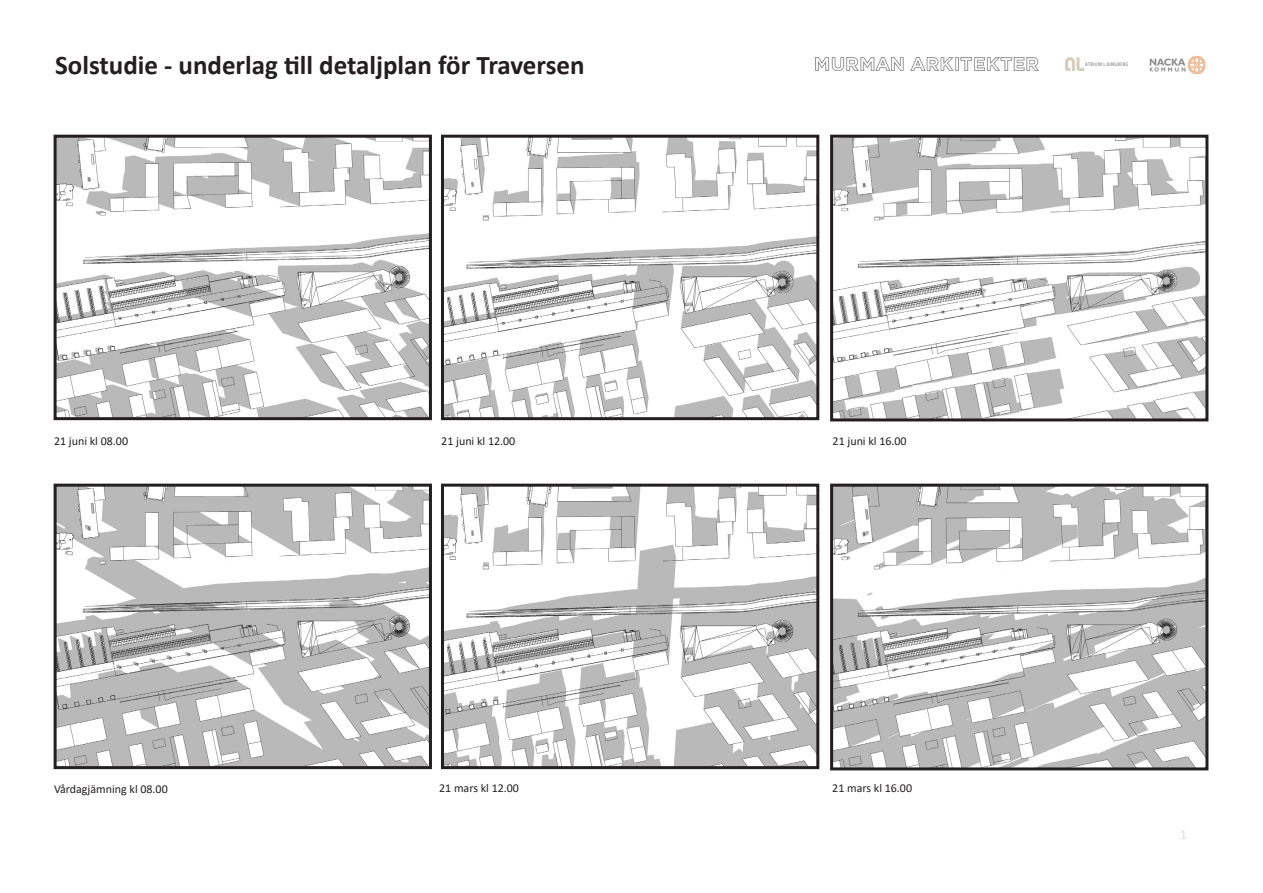
<style>
.page{position:relative;width:1263px;height:893px;background:#fff}
.page>*{position:absolute;margin:0;border:0;box-sizing:border-box;transform-origin:0 0}
.Huvudrubrik{font:700 27px "Calibri";color:#231f20}
.t1{font:13.5px "Calibri";color:#dcdcdc}
.Bildtext{font:12px "Calibri";color:#231f20}
</style>
<div class="page">
<img style="left:1149px;top:56px;width:57px;height:19px">
<img style="left:816px;top:58px;width:222px;height:13px">
<img style="left:1066px;top:58px;width:62px;height:13px">
<img style="left:445px;top:139px;width:370px;height:277px">
<div style="left:441px;top:135px;width:378px;height:285px;border:3px solid #231f20"></div>
<img style="left:445px;top:488px;width:370px;height:277px">
<div style="left:441px;top:484px;width:378px;height:285px;border:3px solid #231f20"></div>
<img style="left:58px;top:139px;width:370px;height:277px">
<div style="left:54px;top:135px;width:378px;height:285px;border:3px solid #231f20"></div>
<img style="left:58px;top:488px;width:370px;height:277px">
<div style="left:54px;top:484px;width:378px;height:285px;border:3px solid #231f20"></div>
<img style="left:834px;top:139px;width:370px;height:278px">
<div style="left:830px;top:135px;width:378px;height:286px;border:3px solid #231f20"></div>
<img style="left:834px;top:488px;width:370px;height:278px">
<div style="left:830px;top:484px;width:378px;height:286px;border:3px solid #231f20"></div>
<p class="Huvudrubrik" style="left:55px;top:46px;width:531px">Solstudie - underlag till detaljplan för Traversen</p>
<p class="Bildtext" style="left:54px;top:433px;width:76px">21 juni kl 08.00</p>
<p class="Bildtext" style="left:441px;top:433px;width:76px">21 juni kl 12.00</p>
<p class="Bildtext" style="left:833px;top:433px;width:76px">21 juni kl 16.00</p>
<p class="Bildtext" style="left:54px;top:780px;width:115px">Vårdagjämning kl 08.00</p>
<p class="Bildtext" style="left:439px;top:780px;width:81px">21 mars kl 12.00</p>
<p class="Bildtext" style="left:832px;top:780px;width:81px">21 mars kl 16.00</p>
<p class="t1" style="left:1180px;top:825px;width:8px">1</p>
</div>
